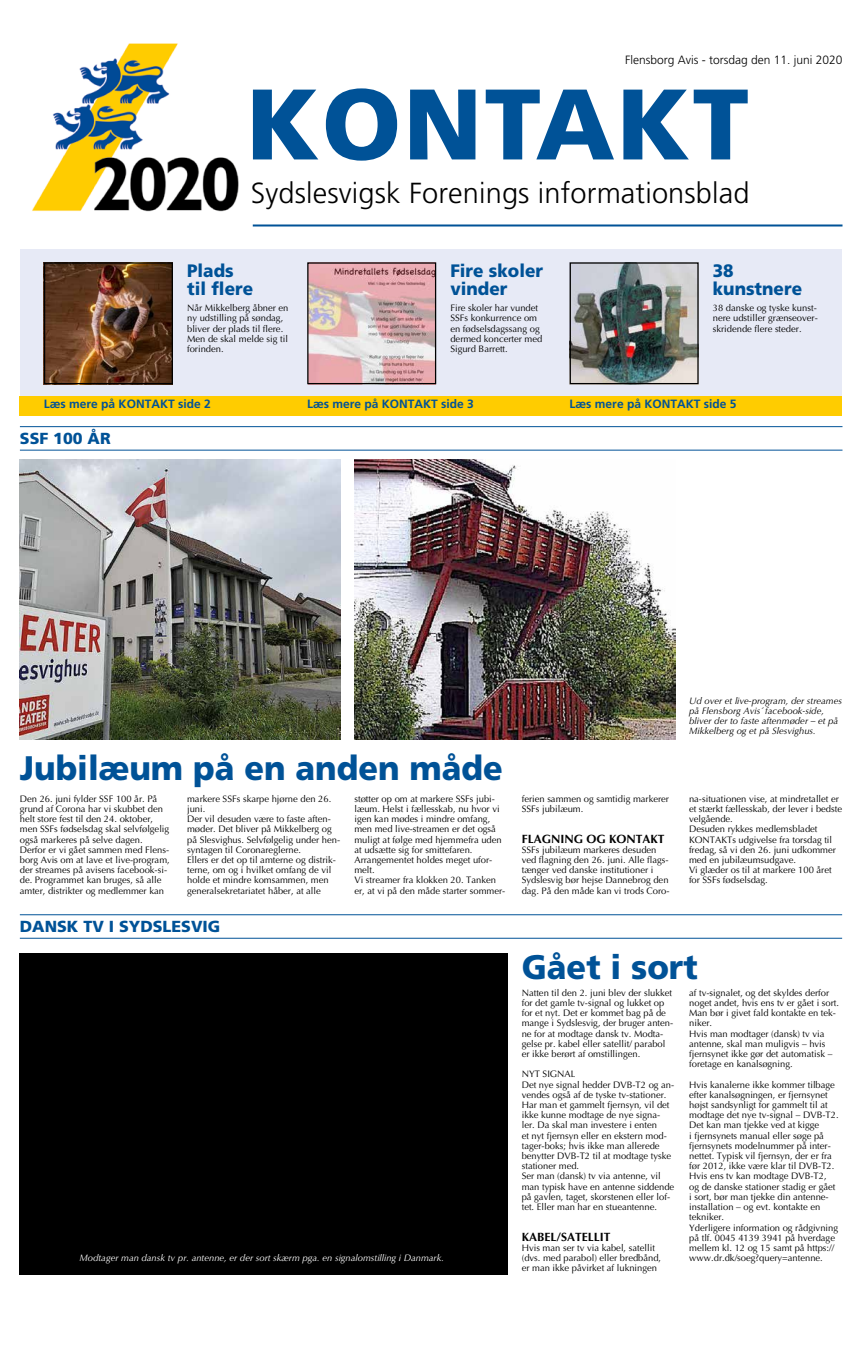
<style>
.page{position:relative;width:862px;height:1353px;background:#fff}
.page>*{position:absolute;margin:0;border:0;box-sizing:border-box;transform-origin:0 0}
.t1{font:900 100px "Frutiger";letter-spacing:.02em;color:#005297}
.t2{font:900 34px "Frutiger";color:#005297;scale:.95 1}
.t3{font:300 29px "Frutiger";letter-spacing:.005em;color:#000}
.t4{font:900 18px/18.4px "Frutiger";color:#005297;scale:.95 1}
.t5{font:900 16px "Frutiger";color:#005297}
.t6{font:700 12px "Frutiger";color:#005297}
.t7{font:300 12px "Frutiger";color:#000}
.t8{font:700 12px "Optima";color:#000}
.t9{font:9.4px/10.2px "Optima";color:#000}
.t10{font:italic 9.4px/10.2px "Optima";color:#000}
.t11{font:italic 9.4px "Optima";color:#fff}
</style>
<div class="page">
<div style="left:20px;top:249px;width:822px;height:146px;background:#e7eaf6"></div>
<div style="left:20px;top:395px;width:822px;height:20px;background:#fc0"></div>
<img style="left:46px;top:264px;width:125px;height:118px">
<div style="left:44px;top:262px;width:129px;height:122px;border:1px solid #000"></div>
<img style="left:309px;top:264px;width:125px;height:118px">
<div style="left:307px;top:262px;width:129px;height:122px;border:1px solid #000"></div>
<img style="left:571px;top:264px;width:125px;height:118px">
<div style="left:569px;top:262px;width:129px;height:122px;border:1px solid #000"></div>
<hr style="left:20px;top:426px;width:822px;height:1px;background:#005297">
<hr style="left:20px;top:449px;width:822px;height:1px;background:#005297">
<img style="left:32px;top:43px;width:207px;height:169px">
<hr style="left:253px;top:224px;width:589px;height:2px;background:#005297">
<div style="left:20px;top:953px;width:487px;height:321px;background:#000"></div>
<hr style="left:20px;top:914px;width:822px;height:1px;background:#005297">
<hr style="left:20px;top:937px;width:822px;height:1px;background:#005297">
<img style="left:20px;top:459px;width:320px;height:280px">
<img style="left:354px;top:459px;width:321px;height:280px">
<p class="t7" style="left:625px;top:53px;width:219px">Flensborg Avis - torsdag den 11. juni 2020</p>
<h1 class="t1" style="left:246px;top:64px;width:504px">KONTAKT</h1>
<h3 class="t3" style="left:251px;top:176px;width:500px">Sydslesvigsk Forenings informationsblad</h3>
<h3 class="t4" style="left:187px;top:261px;width:71px">Plads til flere</h3>
<p class="t9" style="left:187px;top:303px;width:103px">Når Mikkelberg åbner en ny udstilling på søndag, bliver der plads til flere.<br>Men de skal melde sig til forinden.</p>
<h3 class="t4" style="left:450px;top:261px;width:99px">Fire skoler vinder</h3>
<p class="t9" style="left:450px;top:303px;width:93px">Fire skoler har vundet<br>SSFs konkurrence om en fødselsdagssang og dermed koncerter med<br>Sigurd Barrett.</p>
<h3 class="t4" style="left:713px;top:261px;width:95px">38 kunstnere</h3>
<p class="t9" style="left:713px;top:303px;width:106px;text-align:justify">38 danske og tyske kunst&shy;nere udstiller grænseover&shy;skridende flere steder.</p>
<p class="t6" style="left:44px;top:397px;width:168px">Læs mere på KONTAKT side 2</p>
<p class="t6" style="left:307px;top:397px;width:168px">Læs mere på KONTAKT side 3</p>
<p class="t6" style="left:569px;top:397px;width:168px">Læs mere på KONTAKT side 5</p>
<h3 class="t5" style="left:20px;top:429px;width:92px">SSF 100 ÅR</h3>
<h2 class="t2" style="left:20px;top:747px;width:510px">Jubilæum på en anden måde</h2>
<p class="t9" style="left:20px;top:793px;width:151px">Den 26. juni fylder SSF 100 år. På grund af Corona har vi skubbet den helt store fest til den 24. oktober, men SSFs fødselsdag skal selvfølgelig også markeres på selve dagen.<br>Derfor er vi gået sammen med Flens&shy;borg Avis om at lave et live-program, der streames på avisens facebook-si&shy;de. Programmet kan bruges, så alle amter, distrikter og medlemmer kan</p>
<p class="t9" style="left:187px;top:793px;width:155px">markere SSFs skarpe hjørne den 26. juni.<br>Der vil desuden være to faste aften&shy;møder. Det bliver på Mikkelberg og på Slesvighus. Selvfølgelig under hen&shy;syntagen til Coronareglerne.<br>Ellers er det op til amterne og distrik&shy;terne, om og i hvilket omfang de vil holde et mindre komsammen, men generalsekretariatet håber, at alle</p>
<p class="t9" style="left:354px;top:793px;width:152px">støtter op om at markere SSFs jubi&shy;læum. Helst i fællesskab, nu hvor vi igen kan mødes i mindre omfang, men med live-streamen er det også muligt at følge med hjemmefra uden at udsætte sig for smittefaren.<br>Arrangementet holdes meget ufor&shy;melt.<br>Vi streamer fra klokken 20. Tanken er, at vi på den måde starter sommer-</p>
<p class="t9" style="left:522px;top:793px;width:149px">ferien sammen og samtidig markerer<br>SSFs jubilæum.</p>
<p class="t8" style="left:522px;top:831px;width:144px">FLAGNING OG KONTAKT</p>
<p class="t9" style="left:522px;top:844px;width:149px">SSFs jubilæum markeres desuden ved flagning den 26. juni. Alle flags&shy;tænger ved danske institutioner i Sydslesvig bør hejse Dannebrog den dag. På den måde kan vi trods Coro-</p>
<h3 class="t5" style="left:20px;top:916px;width:202px">DANSK TV I SYDSLESVIG</h3>
<p class="t10" style="left:689px;top:695px;width:154px">Ud over et live-program, der streames på Flensborg Avis´ facebook-side, bliver der to faste aftenmøder – et på Mikkelberg og et på Slesvighus.</p>
<p class="t9" style="left:689px;top:793px;width:155px">na-situationen vise, at mindretallet er et stærkt fællesskab, der lever i bedste velgående.<br>Desuden rykkes medlemsbladet<br>KONTAKTs udgivelse fra torsdag til fredag, så vi den 26. juni udkommer med en jubilæumsudgave.<br>Vi glæder os til at markere 100 året for SSFs fødselsdag.</p>
<p class="t11" style="left:80px;top:1251px;width:366px">Modtager man dansk tv pr. antenne, er der sort skærm pga. en signalomstilling i Danmark.</p>
<h2 class="t2" style="left:522px;top:946px;width:187px">Gået i sort</h2>
<p class="t9" style="left:522px;top:987px;width:153px">Natten til den 2. juni blev der slukket for det gamle tv-signal og lukket op for et nyt. Det er kommet bag på de mange i Sydslesvig, der bruger anten&shy;ne for at modtage dansk tv. Modta&shy;gelse pr. kabel eller satellit/ parabol er ikke berørt af omstillingen.</p>
<p class="t9" style="left:522px;top:1069px;width:154px">NYT SIGNAL<br>Det nye signal hedder DVB-T2 og an&shy;vendes også af de tyske tv-stationer.<br>Har man et gammelt fjernsyn, vil det ikke kunne modtage de nye signa&shy;ler. Da skal man investere i enten<br>et nyt fjernsyn eller en ekstern mod&shy;tager-boks; hvis ikke man allerede benytter DVB-T2 til at modtage tyske stationer med.<br>Ser man (dansk) tv via antenne, vil man typisk have en antenne siddende på gavlen, taget, skorstenen eller lof&shy;tet. Eller man har en stueantenne.</p>
<p class="t8" style="left:522px;top:1229px;width:90px">KABEL/SATELLIT</p>
<p class="t9" style="left:522px;top:1242px;width:141px">Hvis man ser tv via kabel, satellit (dvs. med parabol) eller bredbånd, er man ikke påvirket af lukningen</p>
<p class="t9" style="left:689px;top:987px;width:151px">af tv-signalet, og det skyldes derfor noget andet, hvis ens tv er gået i sort.<br>Man bør i givet fald kontakte en tek&shy;niker.<br>Hvis man modtager (dansk) tv via antenne, skal man muligvis – hvis fjernsynet ikke gør det automatisk – foretage en kanalsøgning.</p>
<p class="t9" style="left:689px;top:1079px;width:151px">Hvis kanalerne ikke kommer tilbage efter kanalsøgningen, er fjernsynet højst sandsynligt for gammelt til at modtage det nye tv-signal – DVB-T2.<br>Det kan man tjekke ved at kigge<br>i fjernsynets manual eller søge på fjernsynets modelnummer på inter&shy;nettet. Typisk vil fjernsyn, der er fra før 2012, ikke være klar til DVB-T2.<br>Hvis ens tv kan modtage DVB-T2, og de danske stationer stadig er gået i sort, bør man tjekke din antenne&shy;installation – og evt. kontakte en tekniker.<br>Yderligere information og rådgivning på tlf. 0045 4139 3941 på hverdage mellem kl. 12 og 15 samt på https:// www.dr.dk/soeg?query=antenne.</p>
</div>
